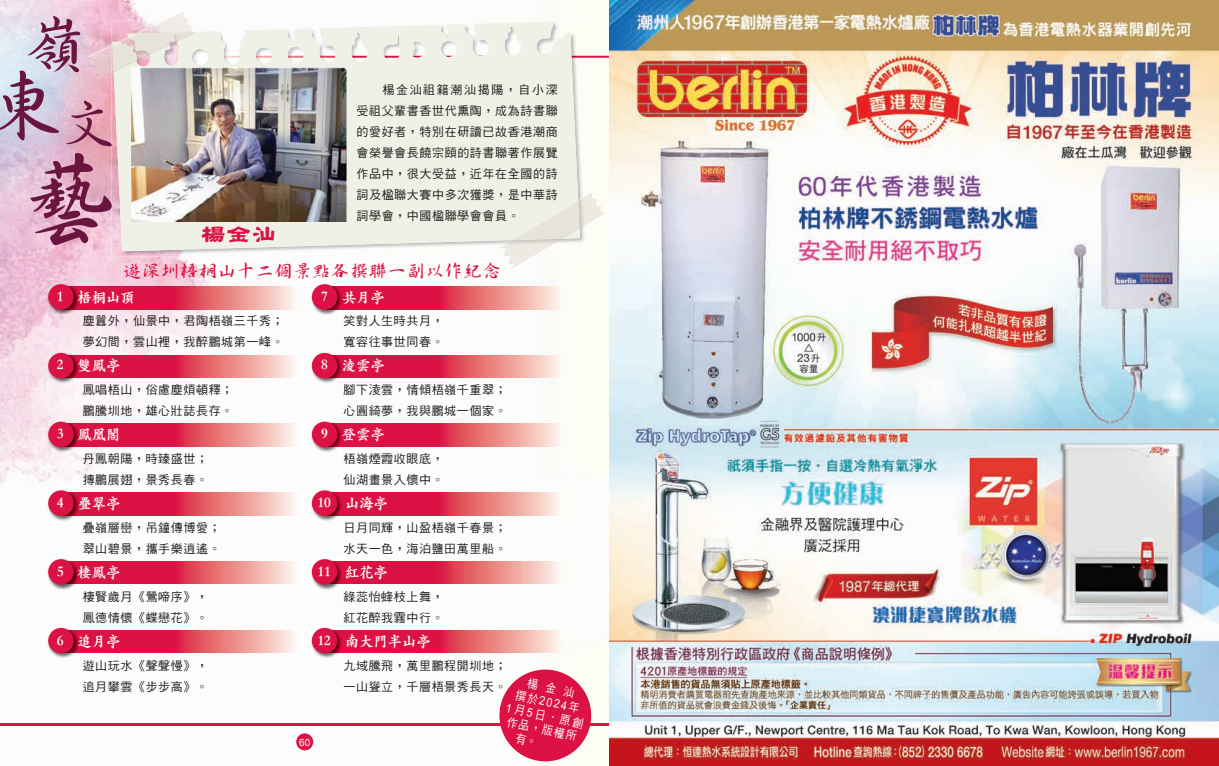
<style>
.page{position:relative;width:1219px;height:766px;background:#fff}
.page>*{position:absolute;margin:0;border:0;box-sizing:border-box;transform-origin:0 0}
.t1{font:102.4px "DF Xing Shu Md HK BF";color:#691540}
.t2{font:76.3px "DF Xing Shu Md HK BF";color:#691540}
.t3{font:62.4px "DF Xing Shu Md HK BF";color:#691540}
.t4{font:53.1px "DF Xing Shu Md HK BF";color:#691540}
.t5{font:24px "DF Li Shu XB HK BF";color:#dc1244}
.t6{font:18px "DF Xing Shu Md HK BF";letter-spacing:.05em;color:#dc1244}
.t7{font:900 15px "ST Kaiti TC";color:#fff;scale:.95 1}
.t8{font:12px/21px "DF Hei Md HK BF";letter-spacing:.05em;color:#231f20}
.t9{font:12px "DF Hei Md HK BF";color:#fff;scale:.9 1}
.t10{font:10px "Arial";color:#fff}
</style>
<div class="page">
<img style="left:0;top:0;width:609px;height:751px">
<img style="left:0;top:56px;width:609px;height:2px">
<hr style="left:0;top:723px;width:609px;height:2px;background:#dc1244">
<div style="left:296px;top:733px;width:17px;height:17px;background:#dc1244;border-radius:50%"></div>
<img style="left:79px;top:286px;width:224px;height:23px">
<img style="left:47px;top:283px;width:32px;height:32px">
<div style="left:48px;top:284px;width:26px;height:25px;background:#dc1244;border-radius:50%"></div>
<img style="left:342px;top:286px;width:225px;height:23px">
<img style="left:311px;top:283px;width:31px;height:32px">
<div style="left:312px;top:284px;width:25px;height:25px;background:#dc1244;border-radius:50%"></div>
<img style="left:79px;top:355px;width:224px;height:22px">
<img style="left:47px;top:352px;width:32px;height:31px">
<div style="left:48px;top:353px;width:26px;height:25px;background:#dc1244;border-radius:50%"></div>
<img style="left:342px;top:355px;width:225px;height:22px">
<img style="left:311px;top:352px;width:31px;height:31px">
<div style="left:312px;top:353px;width:25px;height:25px;background:#dc1244;border-radius:50%"></div>
<img style="left:79px;top:423px;width:224px;height:23px">
<img style="left:47px;top:420px;width:32px;height:32px">
<div style="left:48px;top:421px;width:26px;height:26px;background:#dc1244;border-radius:50%"></div>
<img style="left:342px;top:423px;width:225px;height:23px">
<img style="left:311px;top:420px;width:31px;height:32px">
<div style="left:312px;top:421px;width:25px;height:26px;background:#dc1244;border-radius:50%"></div>
<img style="left:79px;top:492px;width:224px;height:23px">
<img style="left:47px;top:489px;width:32px;height:32px">
<div style="left:48px;top:490px;width:26px;height:26px;background:#dc1244;border-radius:50%"></div>
<img style="left:342px;top:492px;width:225px;height:23px">
<img style="left:311px;top:489px;width:31px;height:32px">
<div style="left:312px;top:490px;width:25px;height:26px;background:#dc1244;border-radius:50%"></div>
<img style="left:79px;top:561px;width:224px;height:22px">
<img style="left:47px;top:558px;width:32px;height:31px">
<div style="left:48px;top:559px;width:26px;height:25px;background:#dc1244;border-radius:50%"></div>
<img style="left:342px;top:561px;width:225px;height:22px">
<img style="left:311px;top:558px;width:31px;height:31px">
<div style="left:312px;top:559px;width:25px;height:25px;background:#dc1244;border-radius:50%"></div>
<img style="left:79px;top:630px;width:224px;height:22px">
<img style="left:47px;top:626px;width:32px;height:32px">
<div style="left:48px;top:627px;width:26px;height:26px;background:#dc1244;border-radius:50%"></div>
<img style="left:342px;top:630px;width:225px;height:22px">
<img style="left:311px;top:626px;width:31px;height:32px">
<div style="left:312px;top:627px;width:25px;height:26px;background:#dc1244;border-radius:50%"></div>
<img style="left:196px;top:21px;width:389px;height:33px">
<img style="left:580px;top:54px;width:5px;height:33px">
<img style="left:112px;top:251px;width:33px;height:5px">
<img style="left:580px;top:87px;width:5px;height:105px">
<img style="left:145px;top:251px;width:354px;height:5px">
<svg style="left:112px;top:22px;width:468px;height:229px;fill:#eff1e6"></svg>
<img style="left:131px;top:68px;width:215px;height:153px">
<img style="left:609px;top:0;width:610px;height:765px">
<img style="left:97px;top:78px;width:15px;height:2px">
<img style="left:89px;top:9px;width:100px;height:47px">
<svg style="left:87px;top:56px;width:4px;height:20px"></svg>
<img style="left:91px;top:11px;width:97px;height:67px">
<img style="left:90px;top:56px;width:22px;height:2px">
<img style="left:112px;top:21px;width:81px;height:11px">
<svg style="left:112px;top:32px;width:96px;height:40px"></svg>
<img style="left:512px;top:212px;width:93px;height:56px">
<img style="left:585px;top:191px;width:21px;height:21px">
<img style="left:500px;top:196px;width:9px;height:50px">
<svg style="left:499px;top:246px;width:16px;height:21px"></svg>
<img style="left:509px;top:192px;width:95px;height:74px">
<img style="left:502px;top:197px;width:83px;height:59px">
<svg style="left:510px;top:200px;width:69px;height:40px"></svg>
<svg style="left:495px;top:665px;width:100px;height:97px"></svg>
<h3 class="t3" style="left:25px;top:13px;width:64px">嶺</h3>
<h2 class="t2" style="left:-14px;top:67px;width:78px">東</h2>
<h1 class="t1" style="left:15px;top:148px;width:104px">藝</h1>
<h3 class="t4" style="left:61px;top:97px;width:55px">文</h3>
<h3 class="t5" style="left:202px;top:223px;width:76px">楊金汕</h3>
<p class="t8" style="left:356px;top:80px;width:203px;text-align:justify;text-indent:26px">楊金汕祖籍潮汕揭陽，自小深受祖父輩書香世代熏陶，成為詩書聯的愛好者，特別在研讀已故香港潮商會榮譽會長饒宗頤的詩書聯著作展覽作品中，很大受益，近年在全國的詩詞及楹聯大賽中多次獲獎，是中華詩詞學會，中國楹聯學會會員。</p>
<h3 class="t6" style="left:123px;top:261px;width:379px">遊深圳梧桐山十二個景點各撰聯一副以作紀念</h3>
<p class="t7" style="left:57px;top:287px;width:84px">1 梧桐山頂</p>
<p class="t8" style="left:83px;top:311px;width:203px">塵囂外，仙景中，君陶梧嶺三千秀；夢幻間，雲山裡，我醉鵬城第一峰。</p>
<p class="t7" style="left:57px;top:356px;width:69px">2 雙鳳亭</p>
<p class="t8" style="left:83px;top:380px;width:152px">鳳唱梧山，俗慮塵煩頓釋；鵬騰圳地，雄心壯誌長存。</p>
<p class="t7" style="left:57px;top:425px;width:69px">3 鳳凰閣</p>
<p class="t8" style="left:83px;top:448px;width:127px">丹鳳朝陽，時臻盛世；摶鵬展翅，景秀長春。</p>
<p class="t7" style="left:57px;top:494px;width:69px">4 疊翠亭</p>
<p class="t8" style="left:83px;top:517px;width:140px">疊嶺層巒，吊鐘傳博愛；翠山碧景，攜手樂逍遙。</p>
<p class="t7" style="left:57px;top:563px;width:69px">5 棲鳳亭</p>
<p class="t8" style="left:83px;top:586px;width:127px">棲賢歲月《鶯啼序》，鳳德情懷《蝶戀花》。</p>
<p class="t7" style="left:57px;top:632px;width:69px">6 追月亭</p>
<p class="t8" style="left:83px;top:655px;width:127px">遊山玩水《聲聲慢》，追月攀雲《步步高》。</p>
<p class="t10" style="left:299px;top:735px;width:13px">60</p>
<p class="t7" style="left:321px;top:287px;width:69px">7 共月亭</p>
<p class="t8" style="left:343px;top:311px;width:102px">笑對人生時共月，寬容往事世同春。</p>
<p class="t7" style="left:321px;top:356px;width:69px">8 淩雲亭</p>
<p class="t8" style="left:343px;top:380px;width:165px">腳下淩雲，情傾梧嶺千重翠；心圓綺夢，我與鵬城一個家。</p>
<p class="t7" style="left:321px;top:425px;width:69px">9 登雲亭</p>
<p class="t8" style="left:343px;top:448px;width:102px">梧嶺煙霞收眼底，仙湖畫景入懷中。</p>
<p class="t7" style="left:317px;top:494px;width:76px">10 山海亭</p>
<p class="t8" style="left:343px;top:517px;width:165px">日月同輝，山盈梧嶺千春景；水天一色，海泊鹽田萬里船。</p>
<p class="t7" style="left:317px;top:563px;width:76px">11 紅花亭</p>
<p class="t8" style="left:343px;top:586px;width:102px">綠蕊怡蜂枝上舞，紅花醉我霧中行。</p>
<p class="t7" style="left:317px;top:632px;width:121px">12 南大門半山亭</p>
<p class="t8" style="left:343px;top:655px;width:165px">九域騰飛，萬里鵬程開圳地；一山聳立，千層梧景秀長天。</p>
<p class="t9" style="left:517px;top:688px;width:74px;rotate:12deg">撰於2024年</p>
<p class="t9" style="left:508px;top:701px;width:88px;rotate:12deg">1月5日．原創</p>
<p class="t9" style="left:508px;top:715px;width:80px;rotate:12deg">作品，版權所</p>
</div>
